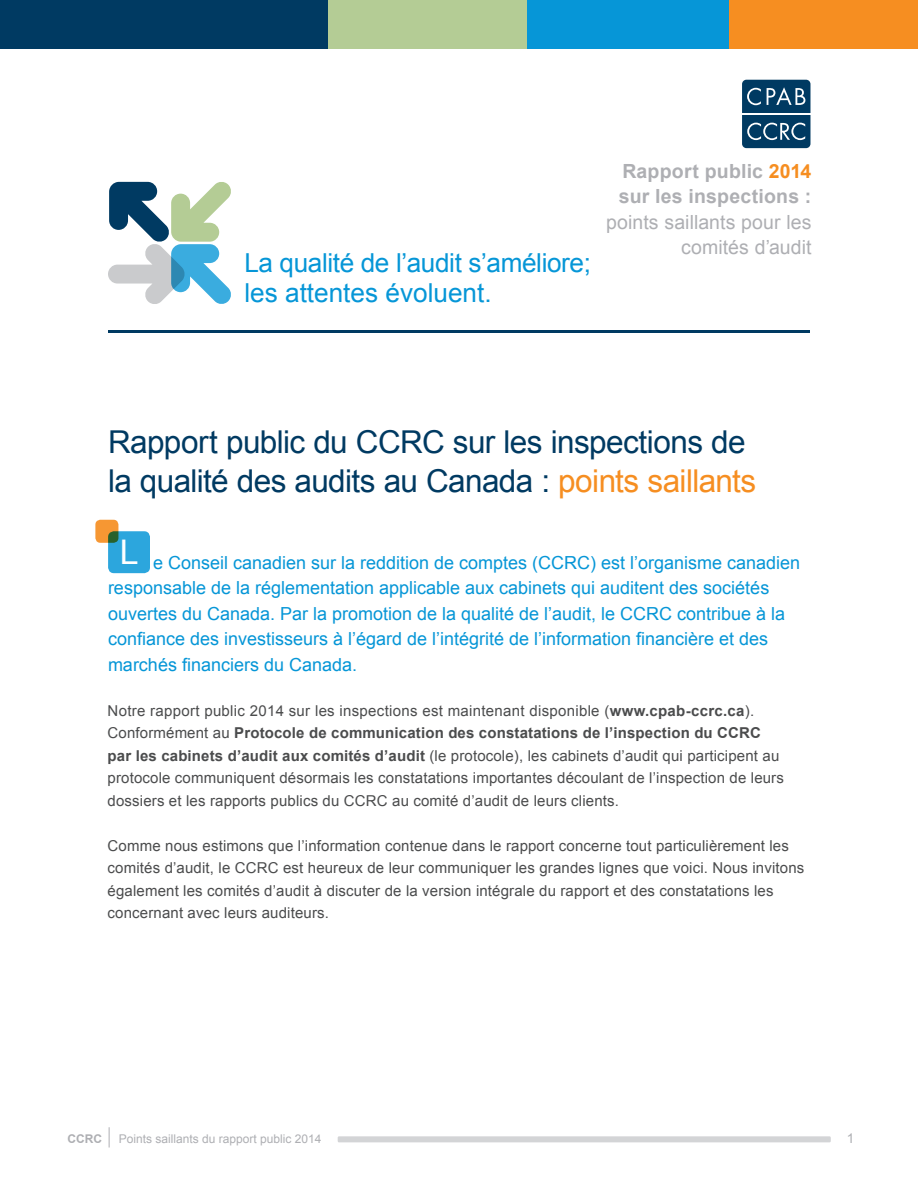
<style>
.page{position:relative;width:918px;height:1188px;background:#fff}
.page>*{position:absolute;margin:0;border:0;box-sizing:border-box;transform-origin:0 0}
.t1{font:33.9px "Arial";color:#fff}
.t2{font:31.5px/39px "Arial";letter-spacing:-.02em;color:#003a62}
.t3{font:26.1px/29.4px "Arial";letter-spacing:-.015em;color:#0696d7}
.t4{font:19.5px/25.5px "Arial";letter-spacing:.005em;color:#aeafb3;text-align:right}
.t5{font:700 19.5px/25.5px "Arial";letter-spacing:.01em;color:#aeafb3}
.t6{font:18px/25.5px "Arial";color:#0696d7}
.t7{font:15px/22.5px "Arial";letter-spacing:.01em;color:#4b4c4d}
.t8{font:13.5px "Arial";color:#aeafb3}
.t9{font:12px "Arial";color:#aeafb3}
.t10{font:700 12px "Arial";color:#aeafb3}
.s1{color:#f68e21}
.s2{font-weight:700}
</style>
<div class="page">
<svg style="left:742px;top:80px;width:68px;height:68px;background:#205275"></svg>
<hr style="left:742px;top:113px;width:68px;height:2px;background:#fff">
<div style="left:108px;top:531px;width:42px;height:42px;background:#2ca6dd;border-radius:6px"></div>
<svg style="left:95px;top:520px;width:23px;height:23px"></svg>
<svg style="left:108px;top:181px;width:123px;height:123px"></svg>
<hr style="left:108px;top:330px;width:702px;height:3px;background:#003a62">
<div style="left:338px;top:1136px;width:493px;height:6px;background:#d3d4d6"></div>
<svg style="left:109px;top:1127px;width:1px;height:21px"></svg>
<div style="left:0;top:0;width:327px;height:49px;background:#003a62"></div>
<div style="left:526px;top:0;width:203px;height:49px;background:#0696d7"></div>
<div style="left:328px;top:0;width:198px;height:49px;background:#b4cc95"></div>
<div style="left:729px;top:0;width:189px;height:49px;background:#f68e21"></div>
<h3 class="t3" style="left:244px;top:249px;width:348px">La qualité de l’audit s’améliore; les attentes évoluent.</h3>
<h3 class="t5" style="left:619px;top:159px;width:194px">Rapport public <span class="s1">2014 </span>sur les inspections :</h3>
<h3 class="t4" style="left:606px;top:209px;width:207px">points saillants pour les comités d’audit</h3>
<h2 class="t2" style="left:108px;top:423px;width:650px">Rapport public du CCRC sur les inspections de la qualité des audits au Canada : <span class="s1">points saillants</span></h2>
<h1 class="t1" style="left:120px;top:530px;width:20px">L</h1>
<p class="t6" style="left:108px;top:550px;width:694px;text-indent:45px">e Conseil canadien sur la reddition de comptes (CCRC) est l’organisme canadien responsable de la réglementation applicable aux cabinets qui auditent des sociétés ouvertes du Canada. Par la promotion de la qualité de l’audit, le CCRC contribue à la confiance des investisseurs à l’égard de l’intégrité de l’information financière et des marchés financiers du Canada.</p>
<p class="t7" style="left:108px;top:700px;width:678px">Notre rapport public 2014 sur les inspections est maintenant disponible (<span class="s2">www.cpab-ccrc.ca</span>).<br>Conformément au <span class="s2">Protocole de communication des constatations de l’inspection du CCRC par les cabinets d’audit aux comités d’audit</span> (le protocole), les cabinets d’audit qui participent au protocole communiquent désormais les constatations importantes découlant de l’inspection de leurs dossiers et les rapports publics du CCRC au comité d’audit de leurs clients.</p>
<p class="t7" style="left:108px;top:835px;width:698px">Comme nous estimons que l’information contenue dans le rapport concerne tout particulièrement les comités d’audit, le CCRC est heureux de leur communiquer les grandes lignes que voici. Nous invitons également les comités d’audit à discuter de la version intégrale du rapport et des constatations les concernant avec leurs auditeurs.</p>
<p class="t10" style="left:68px;top:1130px;width:36px">CCRC</p>
<p class="t9" style="left:119px;top:1130px;width:204px">Points saillants du rapport public 2014</p>
<p class="t8" style="left:847px;top:1129px;width:9px">1</p>
</div>
